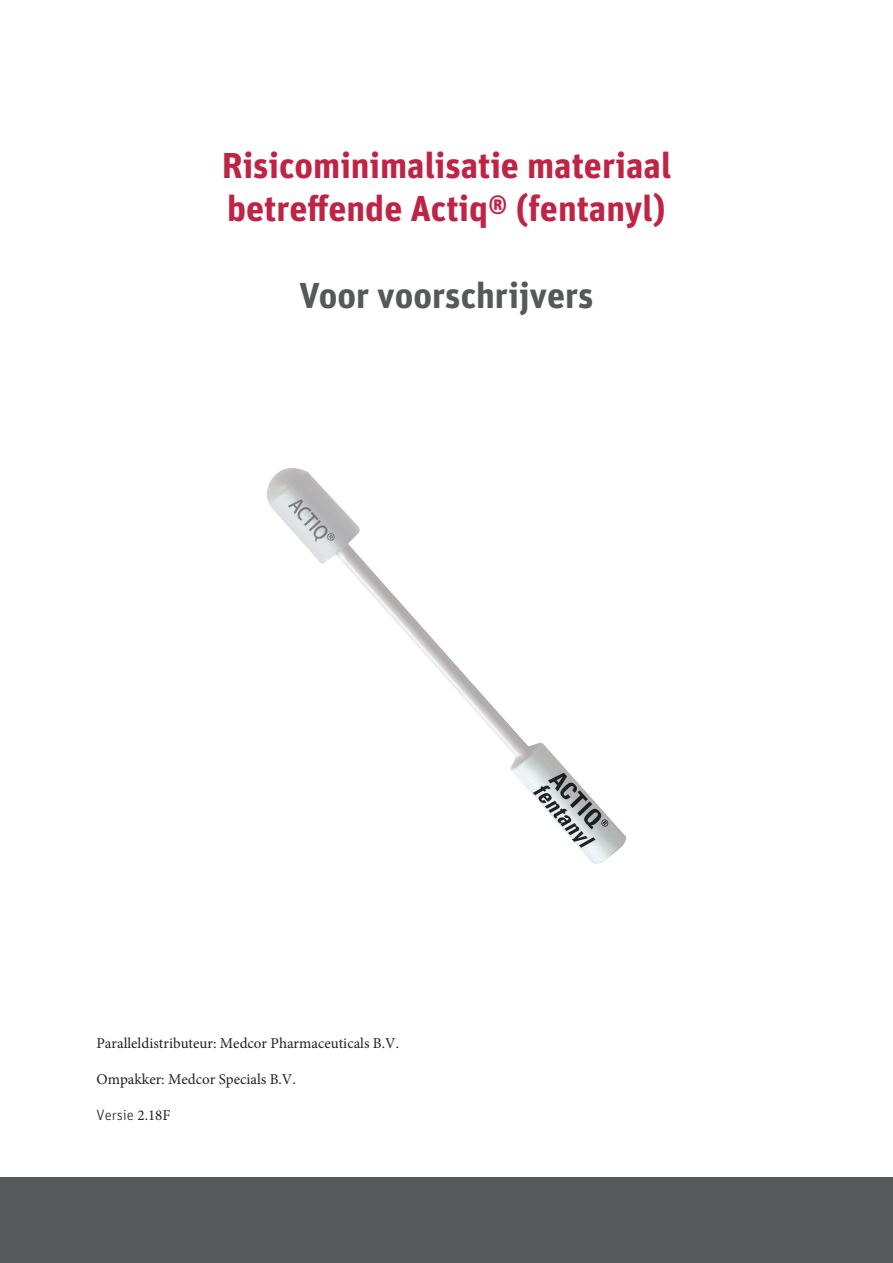
<style>
.page{position:relative;width:893px;height:1263px;background:#fff}
.page>*{position:absolute;margin:0;border:0;box-sizing:border-box;transform-origin:0 0}
.t1{font:700 36px/43.2px "Unit OT";color:#bf2444}
.t2{font:700 36px "Unit OT";color:#57585a}
.t3{font:15px "Minion Pro";color:#231f20}
.t4{font:300 15px "Unit OT";color:#231f20}
.s1{font-family:"Minion Pro";font-weight:400}
</style>
<div class="page">
<div style="left:0;top:1178px;width:893px;height:85px;background:#57585a"></div>
<img style="left:267px;top:468px;width:360px;height:396px">
<p class="t1" style="left:222px;top:144px;width:451px">Risicominimalisatie materiaal betreffende Actiq® (fentanyl)</p>
<p class="t2" style="left:299px;top:273px;width:296px">Voor voorschrijvers</p>
<p class="t3" style="left:97px;top:1033px;width:304px">Paralleldistributeur: Medcor Pharmaceuticals B.V.</p>
<p class="t3" style="left:97px;top:1069px;width:201px">Ompakker: Medcor Specials B.V.</p>
<p class="t4" style="left:97px;top:1106px;width:75px">Versie <span class="s1">2.18F</span></p>
</div>
